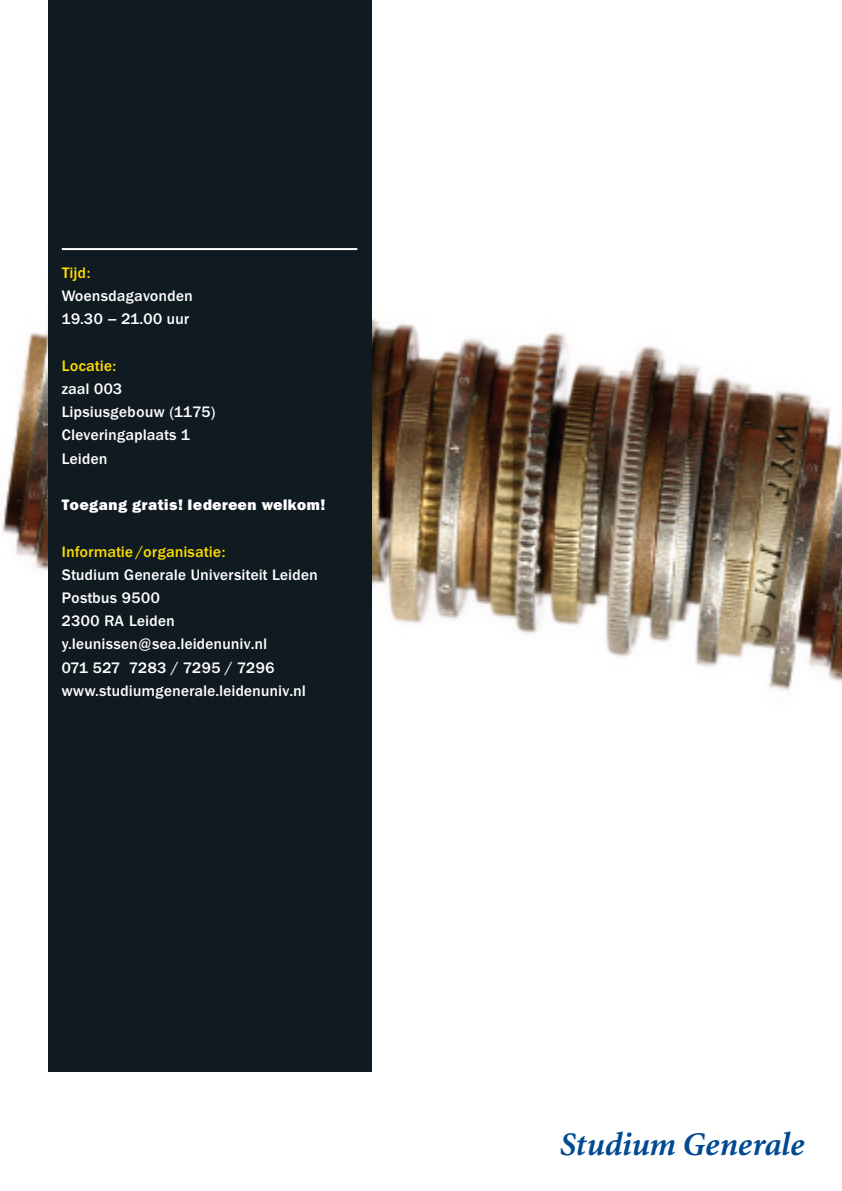
<style>
.page{position:relative;width:842px;height:1191px;background:#fff}
.page>*{position:absolute;margin:0;border:0;box-sizing:border-box;transform-origin:0 0}
.t1{font:33px "Minion MM It.578.wt.585.wd.11.op";letter-spacing:-.005em;color:#014990}
.t2{font:500 15px/23.2px "Franklin ITCBQ";letter-spacing:.035em;color:#fff}
.t3{font:500 15px "Franklin ITCBQ";letter-spacing:.035em;color:#ffdd01}
.t4{font:800 15px "Franklin ITCBQ";letter-spacing:.035em;color:#fff}
</style>
<div class="page">
<img style="left:1px;top:319px;width:841px;height:753px">
<div style="left:48px;top:0;width:324px;height:1071px;background:#101a21"></div>
<hr style="left:62px;top:248px;width:295px;height:2px;background:#fff">
<p class="t3" style="left:62px;top:265px;width:30px">Tijd:</p>
<p class="t2" style="left:62px;top:284px;width:132px">Woensdagavonden<br>19.30 – 21.00 uur</p>
<p class="t3" style="left:62px;top:357px;width:56px">Locatie:</p>
<p class="t2" style="left:62px;top:377px;width:155px">zaal 003<br>Lipsiusgebouw (1175)<br>Cleveringaplaats 1<br>Leiden</p>
<p class="t4" style="left:62px;top:496px;width:264px">Toegang gratis! Iedereen welkom!</p>
<p class="t3" style="left:62px;top:543px;width:165px">Informatie /organisatie:</p>
<p class="t2" style="left:62px;top:563px;width:257px">Studium Generale Universiteit Leiden<br>Postbus 9500<br>2300 RA Leiden y.leunissen@sea.leidenuniv.nl<br>071 527 7283 / 7295 / 7296 www.studiumgenerale.leidenuniv.nl</p>
<h1 class="t1" style="left:560px;top:1131px;width:246px">Studium Generale</h1>
</div>
